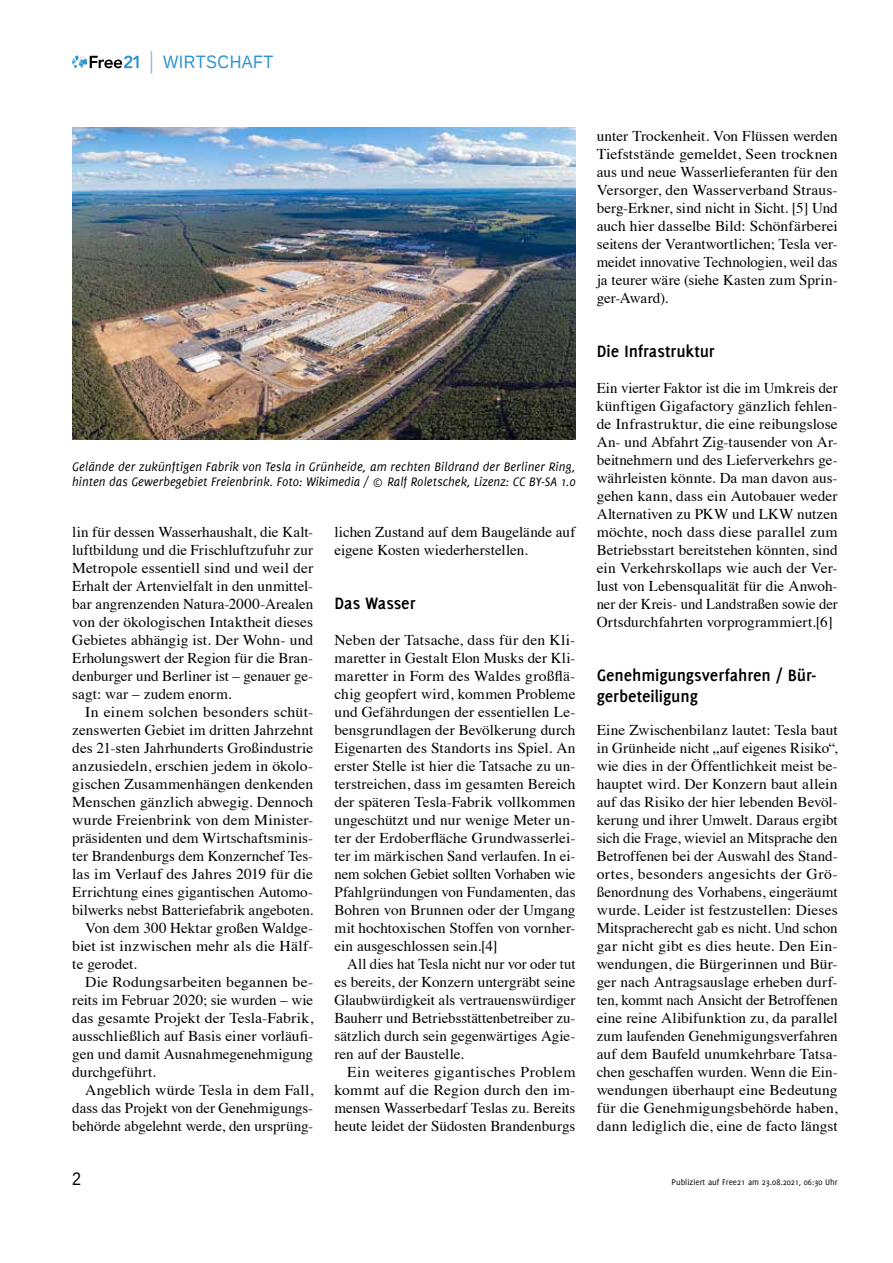
<style>
.page{position:relative;width:893px;height:1263px;background:#fff}
.page>*{position:absolute;margin:0;border:0;box-sizing:border-box;transform-origin:0 0}
.t1{font:700 18px/21px "Delicious";letter-spacing:-.005em;color:#000}
.t2{font:18px "Liberation Sans";letter-spacing:.03em;color:#2b93d1;scale:.9 1}
.t3{font:18px "Liberation Sans";color:#000;scale:.9 1}
.t4{font:15px/18px "Times";color:#000;text-align:justify}
.t5{font:15px/18px "Times";color:#000;text-align:justify;scale:1.04 1}
.t6{font:15px "Times";color:#000;scale:1.05 1}
.t7{font:15px "Times";letter-spacing:.02em;color:#000;scale:1.05 1}
.t8{font:italic 13.5px/15px "Delicious";letter-spacing:.01em;color:#000}
.t9{font:9px "Delicious";color:#000}
</style>
<div class="page">
<svg style="left:72px;top:55px;width:67px;height:13px"></svg>
<svg style="left:151px;top:51px;width:1px;height:23px"></svg>
<img style="left:72px;top:128px;width:503px;height:312px">
<p class="t2" style="left:163px;top:51px;width:124px">WIRTSCHAFT</p>
<p class="t8" style="left:72px;top:459px;width:505px">Gelände der zukünftigen Fabrik von Tesla in Grünheide, am rechten Bildrand der Berliner Ring, hinten das Gewerbegebiet Freienbrink. Foto: Wikimedia / © Ralf Roletschek, Lizenz: CC BY-SA 1.0</p>
<p class="t4" style="left:72px;top:522px;width:242px">lin für dessen Wasserhaushalt, die Kalt&shy;luftbildung und die Frischluftzufuhr zur Metropole essentiell sind und weil der Erhalt der Artenvielfalt in den unmittel&shy;bar angrenzenden Natura-2000-Arealen von der ökologischen Intaktheit dieses Gebietes abhängig ist. Der Wohn- und Erholungswert der Region für die Bran&shy;denburger und Berliner ist – genauer ge&shy;sagt: war – zudem enorm.</p>
<p class="t7" style="left:85px;top:698px;width:219px">In einem solchen besonders schüt-</p>
<p class="t4" style="left:72px;top:720px;width:242px">zenswerten Gebiet im dritten Jahrzehnt</p>
<p class="t4" style="left:72px;top:738px;width:242px">des 21-sten Jahrhunderts Großindustrie</p>
<p class="t5" style="left:72px;top:756px;width:233px">anzusiedeln, erschien jedem in ökolo-</p>
<p class="t5" style="left:72px;top:774px;width:233px">gischen Zusammenhängen denkenden</p>
<p class="t4" style="left:72px;top:792px;width:242px">Menschen gänzlich abwegig. Dennoch</p>
<p class="t5" style="left:72px;top:810px;width:233px">wurde Freienbrink von dem Minister-</p>
<p class="t4" style="left:72px;top:828px;width:242px">präsidenten und dem Wirtschaftsminis-</p>
<p class="t4" style="left:72px;top:846px;width:242px">ter Brandenburgs dem Konzernchef Tes-</p>
<p class="t5" style="left:72px;top:864px;width:233px">las im Verlauf des Jahres 2019 für die</p>
<p class="t4" style="left:72px;top:882px;width:242px">Errichtung eines gigantischen Automo-</p>
<p class="t4" style="left:72px;top:900px;width:242px">bilwerks nebst Batteriefabrik angeboten.</p>
<p class="t4" style="left:85px;top:918px;width:230px">Von dem 300 Hektar großen Waldge-</p>
<p class="t6" style="left:72px;top:932px;width:231px">biet ist inzwischen mehr als die Hälf-</p>
<p class="t4" style="left:72px;top:954px;width:66px">te gerodet.</p>
<p class="t6" style="left:85px;top:968px;width:219px">Die Rodungsarbeiten begannen be-</p>
<p class="t4" style="left:72px;top:990px;width:242px">reits im Februar 2020; sie wurden – wie</p>
<p class="t5" style="left:72px;top:1008px;width:233px">das gesamte Projekt der Tesla-Fabrik,</p>
<p class="t4" style="left:72px;top:1026px;width:242px">ausschließlich auf Basis einer vorläufi-</p>
<p class="t4" style="left:72px;top:1044px;width:242px">gen und damit Ausnahmegenehmigung</p>
<p class="t4" style="left:72px;top:1062px;width:85px">durchgeführt.</p>
<p class="t5" style="left:85px;top:1080px;width:221px">Angeblich würde Tesla in dem Fall,</p>
<p class="t4" style="left:72px;top:1098px;width:242px">dass das Projekt von der Genehmigungs-</p>
<p class="t4" style="left:72px;top:1116px;width:242px">behörde abgelehnt werde, den ursprüng-</p>
<p class="t4" style="left:334px;top:522px;width:242px">lichen Zustand auf dem Baugelände auf eigene Kosten wiederherstellen.</p>
<p class="t1" style="left:334px;top:593px;width:82px">Das Wasser</p>
<p class="t5" style="left:334px;top:630px;width:233px">Neben der Tatsache, dass für den Kli&shy;maretter in Gestalt Elon Musks der Kli&shy;maretter in Form des Waldes großflä&shy;chig geopfert wird, kommen Probleme und Gefährdungen der essentiellen Le&shy;bensgrundlagen der Bevölkerung durch Eigenarten des Standorts ins Spiel. An erster Stelle ist hier die Tatsache zu un&shy;terstreichen, dass im gesamten Bereich der späteren Tesla-Fabrik vollkommen ungeschützt und nur wenige Meter un&shy;ter der Erdoberfläche Grundwasserlei&shy;ter im märkischen Sand verlaufen. In ei&shy;nem solchen Gebiet sollten Vorhaben wie Pfahlgründungen von Fundamenten, das Bohren von Brunnen oder der Umgang mit hochtoxischen Stoffen von vornher&shy;ein ausgeschlossen sein.[4]</p>
<p class="t4" style="left:334px;top:954px;width:242px;text-indent:13px">All dies hat Tesla nicht nur vor oder tut es bereits, der Konzern untergräbt seine Glaubwürdigkeit als vertrauenswürdiger Bauherr und Betriebsstättenbetreiber zu&shy;sätzlich durch sein gegenwärtiges Agie&shy;ren auf der Baustelle.</p>
<p class="t5" style="left:334px;top:1062px;width:233px;text-indent:13px">Ein weiteres gigantisches Problem kommt auf die Region durch den im&shy;mensen Wasserbedarf Teslas zu. Bereits heute leidet der Südosten Brandenburgs</p>
<p class="t4" style="left:597px;top:126px;width:242px">unter Trockenheit. Von Flüssen werden Tiefststände gemeldet, Seen trocknen aus und neue Wasserlieferanten für den Versorger, den Wasserverband Straus&shy;berg-Erkner, sind nicht in Sicht. [5] Und auch hier dasselbe Bild: Schönfärberei seitens der Verantwortlichen; Tesla ver&shy;meidet innovative Technologien, weil das ja teurer wäre (siehe Kasten zum Sprin&shy;ger-Award).</p>
<p class="t1" style="left:597px;top:341px;width:119px">Die Infrastruktur</p>
<p class="t4" style="left:597px;top:378px;width:242px">Ein vierter Faktor ist die im Umkreis der künftigen Gigafactory gänzlich fehlen&shy;de Infrastruktur, die eine reibungslose An- und Abfahrt Zig-tausender von Ar&shy;beitnehmern und des Lieferverkehrs ge&shy;währleisten könnte. Da man davon aus&shy;gehen kann, dass ein Autobauer weder Alternativen zu PKW und LKW nutzen möchte, noch dass diese parallel zum Betriebsstart bereitstehen könnten, sind ein Verkehrskollaps wie auch der Ver&shy;lust von Lebensqualität für die Anwoh&shy;ner der Kreis- und Landstraßen sowie der Ortsdurchfahrten vorprogrammiert.[6]</p>
<p class="t1" style="left:597px;top:665px;width:221px">Genehmigungsverfahren / Bür&shy;gerbeteiligung</p>
<p class="t4" style="left:597px;top:720px;width:242px">Eine Zwischenbilanz lautet: Tesla baut in Grünheide nicht „auf eigenes Risiko“, wie dies in der Öffentlichkeit meist be&shy;hauptet wird. Der Konzern baut allein auf das Risiko der hier lebenden Bevöl&shy;kerung und ihrer Umwelt. Daraus ergibt sich die Frage, wieviel an Mitsprache den Betroffenen bei der Auswahl des Stand&shy;ortes, besonders angesichts der Grö&shy;ßenordnung des Vorhabens, eingeräumt wurde. Leider ist festzustellen: Dieses Mitspracherecht gab es nicht. Und schon gar nicht gibt es dies heute. Den Ein&shy;wendungen, die Bürgerinnen und Bür&shy;ger nach Antragsauslage erheben durf&shy;ten, kommt nach Ansicht der Betroffenen eine reine Alibifunktion zu, da parallel zum laufenden Genehmigungsverfahren auf dem Baufeld unumkehrbare Tatsa&shy;chen geschaffen wurden. Wenn die Ein&shy;wendungen überhaupt eine Bedeutung für die Genehmigungsbehörde haben, dann lediglich die, eine de facto längst</p>
<p class="t3" style="left:72px;top:1168px;width:12px">2</p>
<p class="t9" style="left:672px;top:1177px;width:168px">Publiziert auf Free21 am 23.08.2021, 06:30 Uhr</p>
</div>
